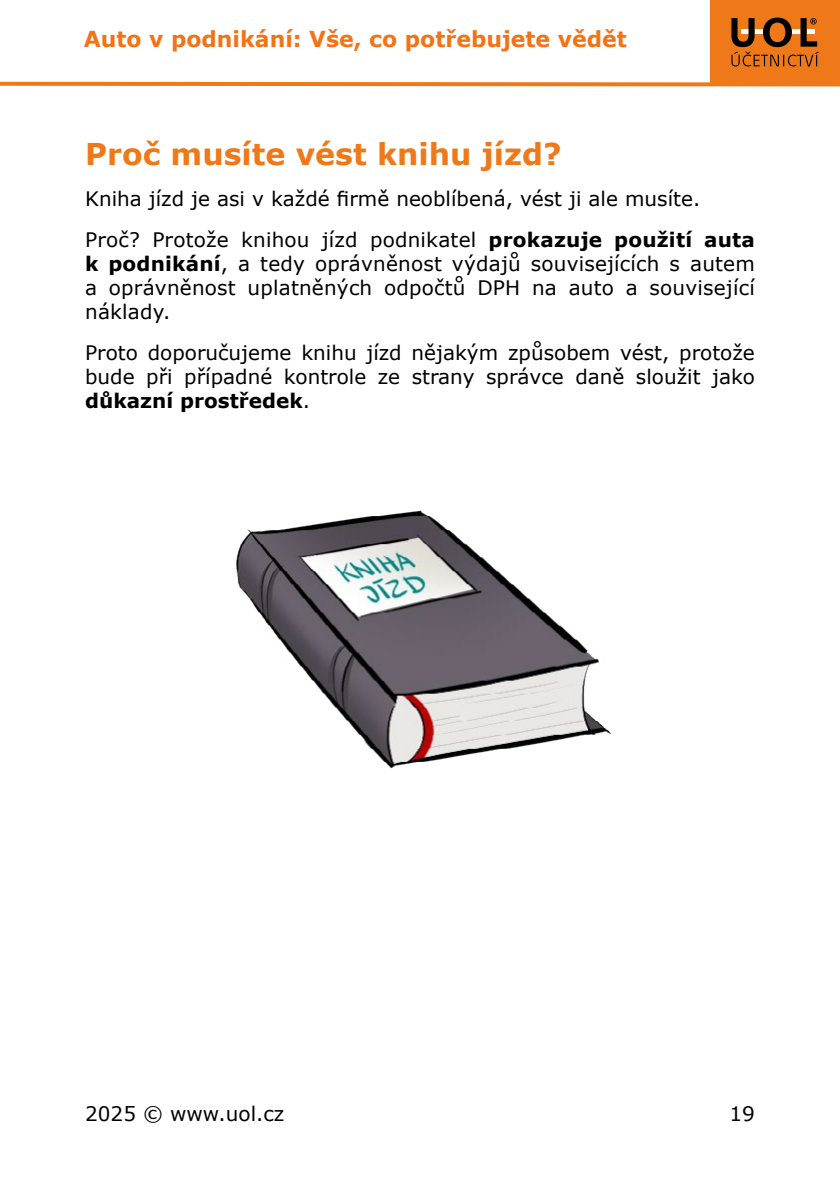
<style>
.page{position:relative;width:840px;height:1191px;background:#fff}
.page>*{position:absolute;margin:0;border:0;box-sizing:border-box;transform-origin:0 0}
.Nadpis_1{font:700 30px "Verdana";color:#ef7918}
.t1{font:700 22px "Verdana";color:#f47216}
.Odstavec_3mm{font:20px/24px "Verdana";color:#000;text-align:justify}
.s1{font-weight:700}
</style>
<div class="page">
<div style="left:710px;top:0;width:129px;height:84px;background:#ef7918"></div>
<svg style="left:0;top:81px;width:839px;height:6px"></svg>
<svg style="left:731px;top:18px;width:87px;height:48px"></svg>
<img style="left:236px;top:510px;width:375px;height:259px">
<p class="t1" style="left:84px;top:24px;width:544px">Auto v podnikání: Vše, co potřebujete vědět</p>
<p class="Nadpis_1" style="left:85px;top:133px;width:478px">Proč musíte vést knihu jízd?</p>
<p class="Odstavec_3mm" style="left:85px;top:186px;width:616px">Kniha jízd je asi v každé fi rmě neoblíbená, vést ji ale musíte.</p>
<p class="Odstavec_3mm" style="left:85px;top:227px;width:671px">Proč? Protože knihou jízd podnikatel <span class="s1">prokazuje použití auta k podnikání</span>, a tedy oprávněnost výdajů souvisejících s autem a oprávněnost uplatněných odpočtů DPH na auto a související náklady.</p>
<p class="Odstavec_3mm" style="left:85px;top:340px;width:670px">Proto doporučujeme knihu jízd nějakým způsobem vést, protože bude při případné kontrole ze strany správce daně sloužit jako <span class="s1">důkazní prostředek</span>.</p>
<p class="Odstavec_3mm" style="left:85px;top:1101px;width:201px">2025 © www.uol.cz</p>
<p class="Odstavec_3mm" style="left:729px;top:1101px;width:27px">19</p>
</div>
